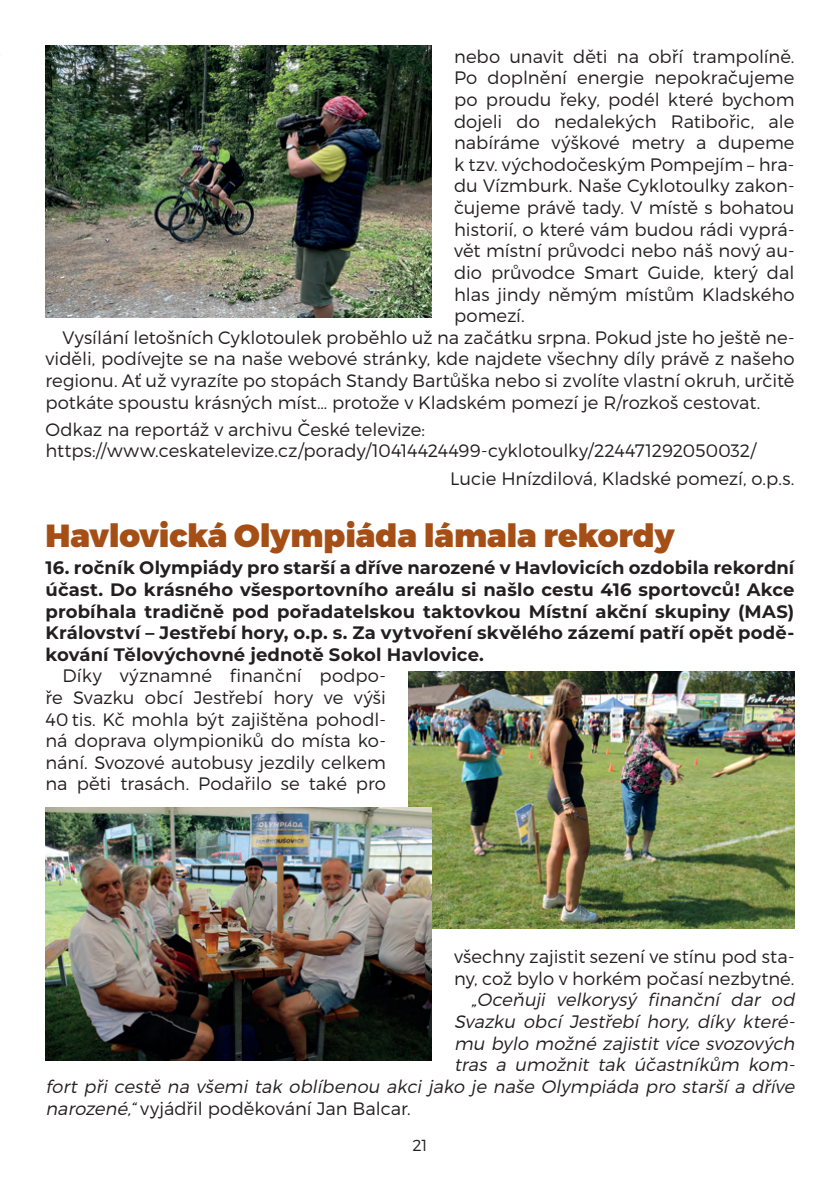
<style>
.page{position:relative;width:840px;height:1191px;background:#fff}
.page>*{position:absolute;margin:0;border:0;box-sizing:border-box;transform-origin:0 0}
.t1{font:900 32px "Montserrat";letter-spacing:-.005em;color:#a54f16}
.t2{font:300 18px/21.6px "Montserrat";color:#231f20}
.t3{font:700 18px/21.6px "Montserrat";letter-spacing:.005em;color:#231f20;text-align:justify}
.t4{font:italic 300 18px "Montserrat";letter-spacing:.005em;color:#231f20}
.t5{font:300 16px "Montserrat";color:#231f20}
.s1{font-style:italic}
</style>
<div class="page">
<img style="left:408px;top:671px;width:386px;height:257px">
<img style="left:45px;top:808px;width:386px;height:252px">
<img style="left:45px;top:45px;width:386px;height:273px">
<p class="t2" style="left:454px;top:47px;width:342px">nebo unavit děti na obří trampolíně.</p>
<p class="t2" style="left:454px;top:68px;width:342px">Po doplnění energie nepokračujeme</p>
<p class="t2" style="left:454px;top:90px;width:342px">po proudu řeky, podél které bychom</p>
<p class="t2" style="left:454px;top:112px;width:342px">dojeli do nedalekých Ratibořic, ale</p>
<p class="t2" style="left:454px;top:133px;width:342px">nabíráme výškové metry a dupeme</p>
<p class="t2" style="left:454px;top:155px;width:342px">k tzv. východočeským Pompejím – hra-</p>
<p class="t2" style="left:454px;top:176px;width:342px">du Vízmburk. Naše Cyklotoulky zakon-</p>
<p class="t2" style="left:454px;top:198px;width:342px">čujeme právě tady. V místě s bohatou</p>
<p class="t2" style="left:454px;top:220px;width:342px">historií, o které vám budou rádi vyprá-</p>
<p class="t2" style="left:454px;top:241px;width:342px">vět místní průvodci nebo náš nový au-</p>
<p class="t2" style="left:454px;top:263px;width:342px">dio průvodce Smart Guide, který dal</p>
<p class="t2" style="left:454px;top:284px;width:342px">hlas jindy němým místům Kladského</p>
<p class="t2" style="left:454px;top:306px;width:72px">pomezí.</p>
<p class="t2" style="left:62px;top:328px;width:733px">Vysílání letošních Cyklotoulek proběhlo už na začátku srpna. Pokud jste ho ještě ne-</p>
<p class="t2" style="left:45px;top:349px;width:750px">viděli, podívejte se na naše webové stránky, kde najdete všechny díly právě z našeho</p>
<p class="t2" style="left:45px;top:371px;width:750px">regionu. Ať už vyrazíte po stopách Standy Bartůška nebo si zvolíte vlastní okruh, určitě</p>
<p class="t2" style="left:45px;top:392px;width:716px">potkáte spoustu krásných míst… protože v Kladském pomezí je R/rozkoš cestovat.</p>
<p class="t2" style="left:45px;top:420px;width:712px">Odkaz na reportáž v archivu České televize: https://www.ceskatelevize.cz/porady/10414424499-cyklotoulky/224471292050032/</p>
<p class="t2" style="left:450px;top:469px;width:345px">Lucie Hnízdilová, Kladské pomezí, o.p.s.</p>
<h1 class="t1" style="left:45px;top:523px;width:630px">Havlovická Olympiáda lámala rekordy</h1>
<p class="t3" style="left:45px;top:558px;width:750px">16. ročník Olympiády pro starší a dříve narozené v Havlovicích ozdobila rekordní účast. Do krásného všesportovního areálu si našlo cestu 416 sportovců! Akce probíhala tradičně pod pořadatelskou taktovkou Místní akční skupiny (MAS)<br>Království – Jestřebí hory, o.p. s. Za vytvoření skvělého zázemí patří opět podě&shy;kování Tělovýchovné jednotě Sokol Havlovice.</p>
<p class="t2" style="left:45px;top:666px;width:342px;text-align:justify;text-indent:17px">Díky významné finanční podpo&shy;ře Svazku obcí Jestřebí hory ve výši 40 tis. Kč mohla být zajištěna pohodl&shy;ná doprava olympioniků do místa ko&shy;nání. Svozové autobusy jezdily celkem na pěti trasách. Podařilo se také pro</p>
<p class="t2" style="left:454px;top:947px;width:342px">všechny zajistit sezení ve stínu pod sta&shy;ny, což bylo v horkém počasí nezbytné.</p>
<p class="t4" style="left:471px;top:993px;width:328px">„Oceňuji velkorysý finanční dar od</p>
<p class="t4" style="left:454px;top:1014px;width:345px">Svazku obcí Jestřebí hory, díky které-</p>
<p class="t4" style="left:454px;top:1036px;width:345px">mu bylo možné zajistit více svozových</p>
<p class="t4" style="left:454px;top:1058px;width:345px">tras a umožnit tak účastníkům kom-</p>
<p class="t4" style="left:45px;top:1079px;width:753px">fort při cestě na všemi tak oblíbenou akci jako je naše Olympiáda pro starší a dříve</p>
<p class="t2" style="left:45px;top:1098px;width:366px"><span class="s1">narozené,“</span> vyjádřil poděkování Jan Balcar.</p>
<p class="t5" style="left:412px;top:1138px;width:17px">21</p>
</div>
